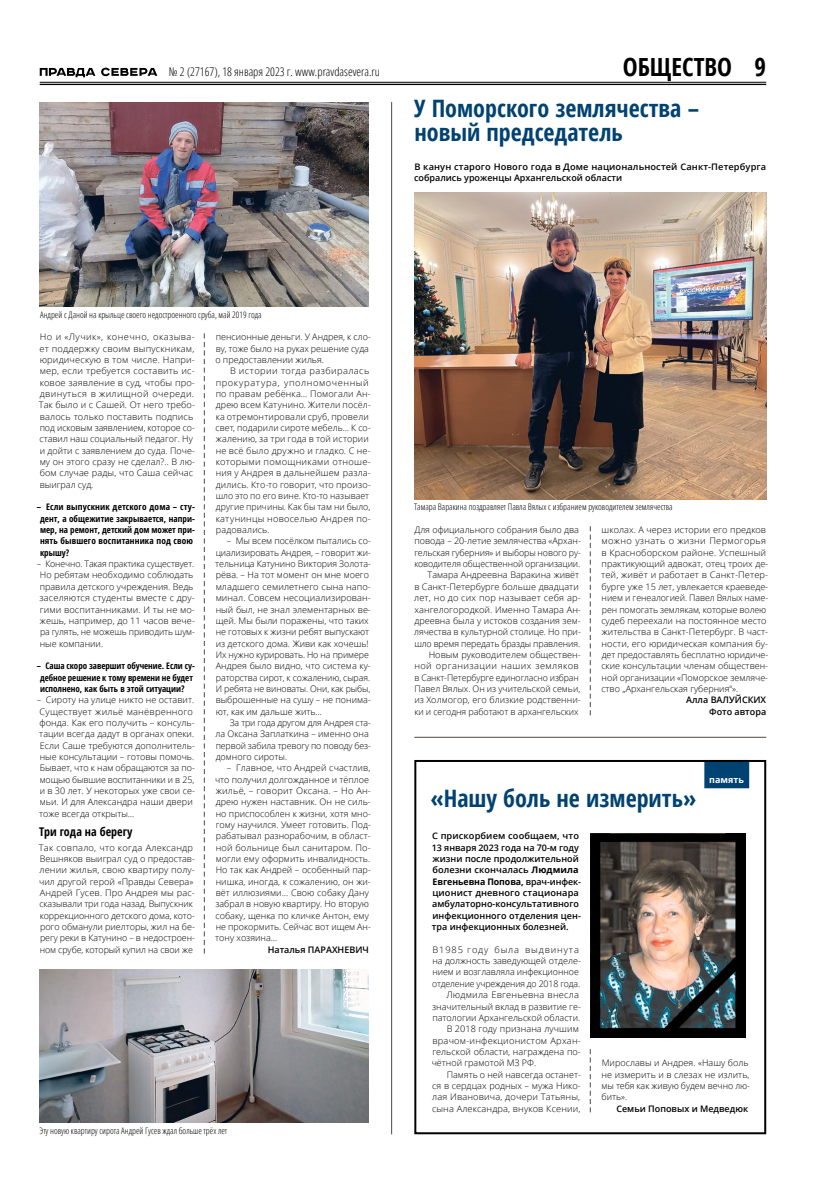
<style>
.page{position:relative;width:823px;height:1191px;background:#fff}
.page>*{position:absolute;margin:0;border:0;box-sizing:border-box;transform-origin:0 0}
.t1{font:700 condensed 25px "Open Sans";color:#000}
.t2{font:700 condensed 24px/24px "Open Sans";color:#004272}
.t3{font:300 condensed 12px "Open Sans";color:#000}
.t4{font:700 condensed 12px "Open Sans";color:#000}
.t5{font:300 9px/11.3px "Open Sans";color:#000}
.t6{font:300 9px/11.3px "Open Sans";letter-spacing:.02em;color:#000}
.t7{font:600 9px/11.3px "Open Sans";color:#000}
.t8{font:700 condensed 9px/11.3px "Open Sans";color:#000}
.t9{font:300 condensed 9px "Open Sans";color:#000}
.t10{font:300 9px "Open Sans";letter-spacing:.025em;color:#000}
.t11{font:300 9px "Open Sans";letter-spacing:.095em;color:#000}
.t12{font:700 9px "Open Sans";color:#fff}
.s1{font-weight:700}
</style>
<div class="page">
<hr style="left:40px;top:82px;width:725px;height:1px;background:#000">
<hr style="left:40px;top:84px;width:725px;height:1px;background:#000">
<svg style="left:40px;top:68px;width:55px;height:9px"></svg>
<svg style="left:101px;top:68px;width:56px;height:8px"></svg>
<svg style="left:204px;top:333px;width:1px;height:620px"></svg>
<svg style="left:589px;top:526px;width:1px;height:189px"></svg>
<img style="left:414px;top:193px;width:351px;height:306px">
<hr style="left:414px;top:737px;width:351px;height:1px;background:#514a45">
<hr style="left:391px;top:102px;width:1px;height:1032px;background:#514a45">
<img style="left:40px;top:102px;width:329px;height:204px">
<img style="left:40px;top:969px;width:329px;height:154px">
<div style="left:704px;top:760px;width:44px;height:28px;background:#004272"></div>
<svg style="left:589px;top:1049px;width:1px;height:63px"></svg>
<div style="left:414px;top:760px;width:351px;height:374px;border:2px solid #000"></div>
<img style="left:590px;top:833px;width:155px;height:204px">
<h3 class="t3" style="left:169px;top:63px;width:213px">№ 2 (27167), 18 января 2023 г. www.pravdasevera.ru</h3>
<h1 class="t1" style="left:622px;top:49px;width:145px">ОБЩЕСТВО 9</h1>
<h2 class="t2" style="left:414px;top:96px;width:286px">У Поморского землячества – новый председатель</h2>
<p class="t7" style="left:414px;top:161px;width:353px">В канун старого Нового года в Доме национальностей Санкт-Петербурга собрались уроженцы Архангельской области</p>
<p class="t9" style="left:40px;top:308px;width:223px">Андрей с Даной на крыльце своего недостроенного сруба, май 2019 года</p>
<p class="t5" style="left:39px;top:331px;width:157px">Но и «Лучик», конечно, оказыва&shy;ет поддержку своим выпускникам, юридическую в том числе. Напри&shy;мер, если требуется составить ис&shy;ковое заявление в суд, чтобы про&shy;двинуться в жилищной очереди.<br>Так было и с Сашей. От него требо&shy;валось только поставить подпись под исковым заявлением, которое со&shy;ставил наш социальный педагог. Ну и дойти с заявлением до суда. Поче&shy;му он этого сразу не сделал?.. В лю&shy;бом случае рады, что Саша сейчас выиграл суд.</p>
<p class="t8" style="left:40px;top:501px;width:156px;text-indent:-3px">– Если выпускник детского дома – сту&shy;дент, а общежитие закрывается, напри&shy;мер, на ремонт, детский дом может при&shy;нять бывшего воспитанника под свою крышу?</p>
<p class="t5" style="left:40px;top:558px;width:157px;text-indent:-3px">– Конечно. Такая практика существует.<br>Но ребятам необходимо соблюдать правила детского учреждения. Ведь заселяются студенты вместе с дру&shy;гими воспитанниками. И ты не мо&shy;жешь, например, до 11 часов вече&shy;ра гулять, не можешь приводить шум&shy;ные компании.</p>
<p class="t8" style="left:40px;top:660px;width:156px;text-indent:-3px">– Саша скоро завершит обучение. Если су&shy;дебное решение к тому времени не будет исполнено, как быть в этой ситуации?</p>
<p class="t5" style="left:37px;top:694px;width:160px">– Сироту на улице никто не оставит.<br>Существует жильё манёвренного фонда. Как его получить – консуль&shy;тации всегда дадут в органах опеки.<br>Если Саше требуются дополнитель&shy;ные консультации – готовы помочь.<br>Бывает, что к нам обращаются за по&shy;мощью бывшие воспитанники и в 25, и в 30 лет. У некоторых уже свои се&shy;мьи. И для Александра наши двери тоже всегда открыты…</p>
<h3 class="t4" style="left:39px;top:823px;width:95px">Три года на берегу</h3>
<p class="t5" style="left:39px;top:841px;width:157px">Так совпало, что когда Александр Вешняков выиграл суд о предостав&shy;лении жилья, свою квартиру полу&shy;чил другой герой «Правды Севера» Андрей Гусев. Про Андрея мы рас&shy;сказывали три года назад. Выпускник коррекционного детского дома, кото&shy;рого обманули риелторы, жил на бе&shy;регу реки в Катунино – в недостроен&shy;ном срубе, который купил на свои же</p>
<p class="t5" style="left:215px;top:331px;width:157px">пенсионные деньги. У Андрея, к сло&shy;ву, тоже было на руках решение суда о предоставлении жилья.</p>
<p class="t6" style="left:215px;top:365px;width:157px;text-indent:15px">В истории тогда разбиралась прокуратура, уполномоченный по правам ребёнка… Помогали Ан&shy;дрею всем Катунино. Жители посёл&shy;ка отремонтировали сруб, провели свет, подарили сироте мебель… К со&shy;жалению, за три года в той истории не всё было дружно и гладко. С не&shy;которыми помощниками отноше&shy;ния у Андрея в дальнейшем разла&shy;дились. Кто‑то говорит, что произо&shy;шло это по его вине. Кто‑то называет другие причины. Как бы там ни было, катунинцы новоселью Андрея по&shy;радовались.</p>
<p class="t5" style="left:215px;top:535px;width:157px;text-indent:12px">– Мы всем посёлком пытались со&shy;циализировать Андрея, – говорит жи&shy;тельница Катунино Виктория Золота&shy;рёва. – На тот момент он мне моего младшего семилетнего сына напо&shy;минал. Совсем несоциализирован&shy;ный был, не знал элементарных ве&shy;щей. Мы были поражены, что таких не готовых к жизни ребят выпускают из детского дома. Живи как хочешь!<br>Их нужно курировать. Но на примере Андрея было видно, что система ку&shy;раторства сирот, к сожалению, сырая.<br>И ребята не виноваты. Они, как рыбы, выброшенные на сушу – не понима&shy;ют, как им дальше жить…</p>
<p class="t5" style="left:215px;top:717px;width:157px;text-indent:14px">За три года другом для Андрея ста&shy;ла Оксана Заплаткина – именно она первой забила тревогу по поводу без&shy;домного сироты.</p>
<p class="t5" style="left:215px;top:762px;width:157px;text-indent:12px">– Главное, что Андрей счастлив, что получил долгожданное и тёплое жильё, – говорит Оксана. – Но Ан&shy;дрею нужен наставник. Он не силь&shy;но приспособлен к жизни, хотя мно&shy;гому научился. Умеет готовить. Под&shy;рабатывал разнорабочим, в област&shy;ной больнице был санитаром. По&shy;могли ему оформить инвалидность.<br>Но так как Андрей – особенный пар&shy;нишка, иногда, к сожалению, он жи&shy;вёт иллюзиями… Свою собаку Дану забрал в новую квартиру. Но вторую собаку, щенка по кличке Антон, ему не прокормить. Сейчас вот ищем Ан&shy;тону хозяина…</p>
<p class="t7" style="left:267px;top:943px;width:103px">Наталья ПАРАХНЕВИЧ</p>
<p class="t9" style="left:40px;top:1124px;width:189px">Эту новую квартиру сирота Андрей Гусев ждал больше трёх лет</p>
<p class="t9" style="left:414px;top:501px;width:260px">Тамара Варакина поздравляет Павла Вялых с избранием руководителем землячества</p>
<p class="t5" style="left:414px;top:524px;width:168px;text-align:right">Для официального собрания было два повода – 20‑летие землячества «Архан&shy;гельская губерния» и выборы нового ру&shy;ководителя общественной организации.<br>Тамара Андреевна Варакина живёт<br>в Санкт-Петербурге больше двадцати лет, но до сих пор называет себя ар&shy;хангелогородкой. Именно Тамара Ан&shy;дреевна была у истоков создания зем&shy;лячества в культурной столице. Но при&shy;шло время передать бразды правления.<br>Новым руководителем обществен&shy;ной организации наших земляков в Санкт-Петербурге единогласно избран Павел Вялых. Он из учительской семьи, из Холмогор, его близкие родственни&shy;ки и сегодня работают в архангельских</p>
<p class="t5" style="left:601px;top:524px;width:168px">школах. А через истории его предков можно узнать о жизни Пермогорья в Красноборском районе. Успешный практикующий адвокат, отец троих де&shy;тей, живёт и работает в Санкт-Петер&shy;бурге уже 15 лет, увлекается краеведе&shy;нием и генеалогией. Павел Вялых наме&shy;рен помогать землякам, которые волею судеб переехали на постоянное место жительства в Санкт-Петербург. В част&shy;ности, его юридическая компания бу&shy;дет предоставлять бесплатно юридиче&shy;ские консультации членам обществен&shy;ной организации «Поморское земляче&shy;ство „Архангельская губерния“».</p>
<p class="t7" style="left:685px;top:694px;width:81px;text-align:right">Алла ВАЛУЙСКИХ<br>Фото автора</p>
<p class="t12" style="left:708px;top:773px;width:36px">память</p>
<h2 class="t2" style="left:430px;top:785px;width:267px">«Нашу боль не измерить»</h2>
<p class="t7" style="left:431px;top:830px;width:151px">С прискорбием сообщаем, что<br>13 января 2023 года на 70‑м году жизни после продолжительной болезни скончалась <span class="s1">Людмила<br>Евгеньевна Попова,</span> врач-инфек&shy;ционист дневного стационара амбулаторно-консультативного инфекционного отделения цен&shy;тра инфекционных болезней.</p>
<p class="t11" style="left:432px;top:943px;width:148px">В1985 году была выдвинута</p>
<p class="t5" style="left:432px;top:955px;width:150px">на должность заведующей отделе-</p>
<p class="t5" style="left:432px;top:966px;width:148px">нием и возглавляла инфекционное</p>
<p class="t5" style="left:432px;top:977px;width:149px">отделение учреждения до 2018 года.</p>
<p class="t6" style="left:446px;top:989px;width:134px">Людмила Евгеньевна внесла</p>
<p class="t5" style="left:432px;top:1000px;width:150px">значительный вклад в развитие ге-</p>
<p class="t5" style="left:432px;top:1011px;width:149px">патологии Архангельской области.</p>
<p class="t5" style="left:446px;top:1023px;width:134px">В 2018 году признана лучшим</p>
<p class="t10" style="left:432px;top:1034px;width:150px">врачом-инфекционистом Архан-</p>
<p class="t5" style="left:432px;top:1045px;width:150px">гельской области, награждена по-</p>
<p class="t5" style="left:431px;top:1057px;width:106px">чётной грамотой МЗ РФ.</p>
<p class="t5" style="left:446px;top:1068px;width:136px">Память о ней навсегда останет-</p>
<p class="t5" style="left:432px;top:1079px;width:150px">ся в сердцах родных – мужа Нико-</p>
<p class="t5" style="left:432px;top:1091px;width:149px">лая Ивановича, дочери Татьяны,</p>
<p class="t5" style="left:432px;top:1102px;width:150px">сына Александра, внуков Ксении,</p>
<p class="t5" style="left:601px;top:1057px;width:150px">Мирославы и Андрея. «Нашу боль не измерить и в слезах не излить, мы тебя как живую будем вечно лю&shy;бить».</p>
<p class="t7" style="left:616px;top:1102px;width:133px">Семьи Поповых и Медведюк</p>
</div>
